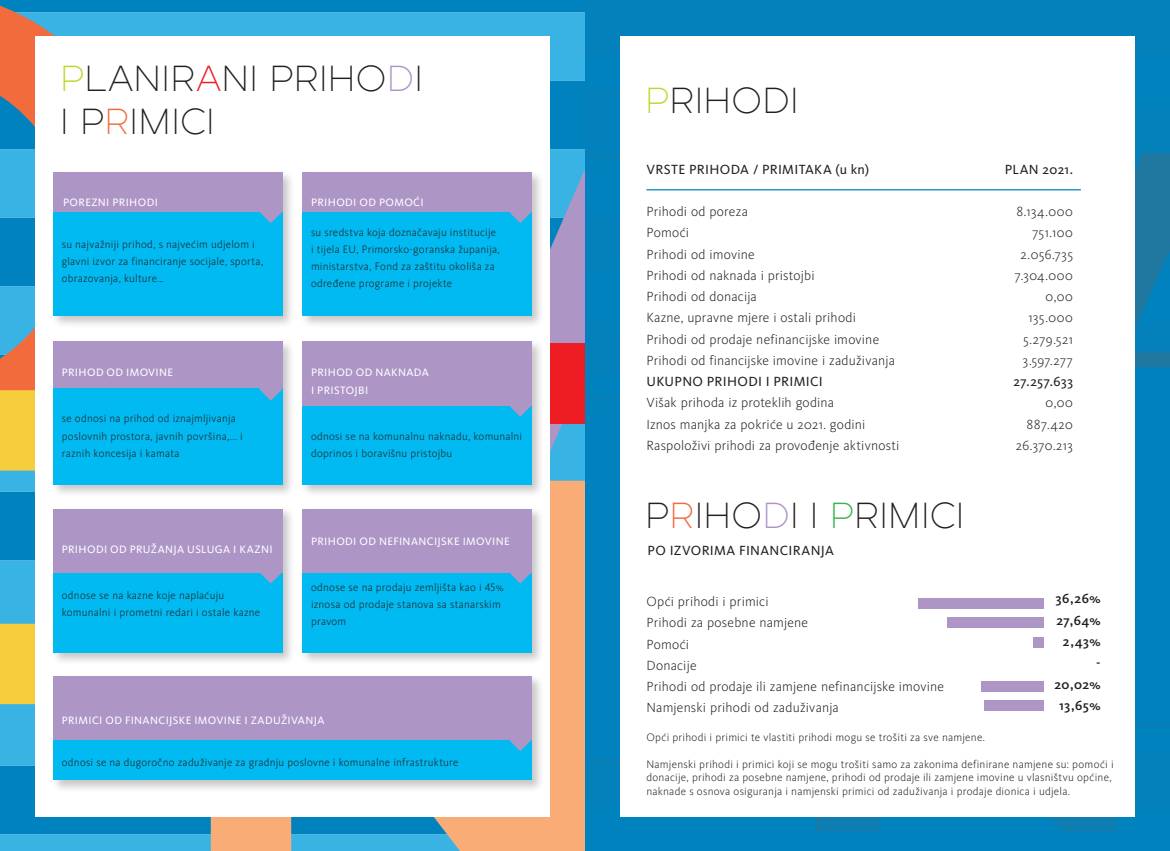
<style>
.page{position:relative;width:1170px;height:851px;background:#fff}
.page>*{position:absolute;margin:0;border:0;box-sizing:border-box;transform-origin:0 0}
.t1{font:35.62px/43.1px "Dual 300";letter-spacing:.015em;color:#231f20}
.t2{font:300 13.75px/21.2px "Kievit Pro";letter-spacing:.015em;color:#231f20}
.t3{font:13.75px "Kievit Pro";letter-spacing:.025em;color:#231f20}
.t4{font:500 13.75px/21.2px "Kievit Pro";letter-spacing:.03em;color:#231f20;text-align:right}
.t5{font:300 11.25px/13.5px "Kievit Pro";letter-spacing:.025em;color:#231f20}
.t6{font:300 11.12px/17.2px "Kievit Pro";letter-spacing:.02em;color:#231f20}
.t7{font:11.12px/17.2px "Kievit Pro";letter-spacing:.035em;color:#fff}
.s1{color:#bed630}
.s2{color:#ee1d23}
.s3{color:#ad95c6}
.s4{color:#f26b3d}
.s5{color:#3ab54a}
</style>
<div class="page">
<svg style="left:151px;top:0;width:434px;height:169px;background:#24a1d6"></svg>
<svg style="left:0;top:0;width:151px;height:390px;background:#5b8fa8"></svg>
<svg style="left:550px;top:169px;width:35px;height:311px;background:#7d9ed0"></svg>
<div style="left:430px;top:343px;width:155px;height:80px;background:#ee1d23"></div>
<svg style="left:211px;top:480px;width:374px;height:370px;background:#cbb095"></svg>
<svg style="left:0;top:390px;width:211px;height:457px;background:#57a9aa"></svg>
<div style="left:585px;top:0;width:584px;height:850px;background:#0480ba"></div>
<div style="left:585px;top:91px;width:35px;height:313px;background:#0281bc"></div>
<svg style="left:1134px;top:153px;width:35px;height:214px;background:#1d7daa"></svg>
<div style="left:1134px;top:367px;width:35px;height:357px;background:#0081bf"></div>
<svg style="left:816px;top:816px;width:298px;height:15px;background:#1688be"></svg>
<div style="left:585px;top:404px;width:35px;height:357px;background:#0181bd"></div>
<div style="left:35px;top:36px;width:514px;height:780px;background:#fff"></div>
<div style="left:620px;top:36px;width:514px;height:780px;background:#fff"></div>
<div style="left:51px;top:170px;width:244px;height:159px;background:#231f20;opacity:.25"></div>
<div style="left:53px;top:172px;width:229px;height:144px;background:#00baf1"></div>
<div style="left:51px;top:339px;width:244px;height:158px;background:#231f20;opacity:.25"></div>
<div style="left:53px;top:341px;width:229px;height:144px;background:#00baf1"></div>
<div style="left:51px;top:506px;width:244px;height:159px;background:#231f20;opacity:.25"></div>
<div style="left:53px;top:509px;width:229px;height:143px;background:#00baf1"></div>
<div style="left:51px;top:674px;width:493px;height:118px;background:#231f20;opacity:.25"></div>
<div style="left:53px;top:676px;width:478px;height:104px;background:#00baf1"></div>
<div style="left:300px;top:170px;width:244px;height:159px;background:#231f20;opacity:.25"></div>
<div style="left:302px;top:172px;width:229px;height:144px;background:#00baf1"></div>
<div style="left:300px;top:339px;width:244px;height:158px;background:#231f20;opacity:.25"></div>
<div style="left:302px;top:341px;width:229px;height:144px;background:#00baf1"></div>
<div style="left:300px;top:506px;width:244px;height:159px;background:#231f20;opacity:.25"></div>
<div style="left:302px;top:509px;width:229px;height:143px;background:#00baf1"></div>
<div style="left:53px;top:172px;width:229px;height:40px;background:#ad95c6"></div>
<div style="left:53px;top:341px;width:229px;height:47px;background:#ad95c6"></div>
<div style="left:53px;top:509px;width:229px;height:63px;background:#ad95c6"></div>
<div style="left:53px;top:676px;width:478px;height:63px;background:#ad95c6"></div>
<div style="left:302px;top:172px;width:229px;height:40px;background:#ad95c6"></div>
<div style="left:302px;top:341px;width:229px;height:64px;background:#ad95c6"></div>
<div style="left:302px;top:509px;width:229px;height:63px;background:#ad95c6"></div>
<svg style="left:259px;top:212px;width:23px;height:11px"></svg>
<svg style="left:259px;top:388px;width:23px;height:13px"></svg>
<svg style="left:259px;top:572px;width:23px;height:11px"></svg>
<svg style="left:508px;top:739px;width:23px;height:12px"></svg>
<svg style="left:509px;top:212px;width:22px;height:11px"></svg>
<svg style="left:508px;top:405px;width:23px;height:12px"></svg>
<svg style="left:508px;top:572px;width:23px;height:11px"></svg>
<div style="left:918px;top:598px;width:125px;height:11px;background:#ad95c6"></div>
<div style="left:947px;top:617px;width:96px;height:10px;background:#ad95c6"></div>
<div style="left:1033px;top:637px;width:10px;height:10px;background:#ad95c6"></div>
<div style="left:981px;top:680px;width:62px;height:11px;background:#ad95c6"></div>
<div style="left:984px;top:700px;width:59px;height:11px;background:#ad95c6"></div>
<hr style="left:646px;top:189px;width:434px;height:1px;background:#0082bf">
<h1 class="t1" style="left:60px;top:57px;width:364px"><span class="s1">P</span>LANIR<span class="s2">A</span>NI PRIHO<span class="s3">D</span>I<br>I P<span class="s4">R</span>IMICI</h1>
<p class="t7" style="left:63px;top:193px;width:96px">POREZNI PRIHODI</p>
<p class="t6" style="left:62px;top:235px;width:203px">su najvažniji prihod, s najvećim udjelom i glavni izvor za financiranje socijale, sporta, obrazovanja, kulture…</p>
<p class="t7" style="left:62px;top:364px;width:113px">PRIHOD OD IMOVINE</p>
<p class="t6" style="left:62px;top:410px;width:183px">se odnosi na prihod od iznajmljivanja poslovnih prostora, javnih površina,... i raznih koncesija i kamata</p>
<p class="t7" style="left:62px;top:540px;width:212px">PRIHODI OD PRUŽANJA USLUGA I KAZNI</p>
<p class="t6" style="left:62px;top:586px;width:200px">odnose se na kazne koje naplaćuju komunalni i prometni redari i ostale kazne</p>
<p class="t7" style="left:311px;top:193px;width:114px">PRIHODI OD POMOĆI</p>
<p class="t6" style="left:311px;top:223px;width:190px">su sredstva koja doznačavaju institucije i tijela EU, Primorsko-goranska županija, ministarstva, Fond za zaštitu okoliša za određene programe i projekte</p>
<p class="t7" style="left:311px;top:364px;width:119px">PRIHOD OD NAKNADA<br>I PRISTOJBI</p>
<p class="t6" style="left:311px;top:427px;width:213px">odnosi se na komunalnu naknadu, komunalni doprinos i boravišnu pristojbu</p>
<p class="t7" style="left:311px;top:532px;width:200px">PRIHODI OD NEFINANCIJSKE IMOVINE</p>
<p class="t6" style="left:311px;top:578px;width:194px">odnose se na prodaju zemljišta kao i 45% iznosa od prodaje stanova sa stanarskim pravom</p>
<p class="t7" style="left:62px;top:711px;width:264px">PRIMICI OD FINANCIJSKE IMOVINE I ZADUŽIVANJA</p>
<p class="t6" style="left:62px;top:753px;width:398px">odnosi se na dugoročno zaduživanje za gradnju poslovne i komunalne infrastrukture</p>
<h1 class="t1" style="left:645px;top:79px;width:155px"><span class="s1">P</span>RIHODI</h1>
<p class="t3" style="left:646px;top:161px;width:224px">VRSTE PRIHODA / PRIMITAKA (u kn)</p>
<p class="t3" style="left:1004px;top:161px;width:70px">PLAN 2021.</p>
<p class="t2" style="left:646px;top:201px;width:103px">Prihodi od poreza</p>
<p class="t2" style="left:1016px;top:201px;width:58px">8.134.000</p>
<p class="t2" style="left:646px;top:222px;width:44px">Pomoći</p>
<p class="t2" style="left:1032px;top:222px;width:42px">751.100</p>
<p class="t2" style="left:646px;top:243px;width:110px">Prihodi od imovine</p>
<p class="t2" style="left:1020px;top:243px;width:54px">2.056.735</p>
<p class="t2" style="left:646px;top:264px;width:170px">Prihodi od naknada i pristojbi</p>
<p class="t2" style="left:1014px;top:264px;width:60px">7.304.000</p>
<p class="t2" style="left:646px;top:286px;width:112px">Prihodi od donacija</p>
<p class="t2" style="left:1045px;top:286px;width:29px">0,00</p>
<p class="t2" style="left:646px;top:307px;width:211px">Kazne, upravne mjere i ostali prihodi</p>
<p class="t2" style="left:1028px;top:307px;width:46px">135.000</p>
<p class="t2" style="left:646px;top:328px;width:234px">Prihodi od prodaje nefinancijske imovine</p>
<p class="t2" style="left:1023px;top:328px;width:51px">5.279.521</p>
<p class="t2" style="left:646px;top:349px;width:250px">Prihodi od financijske imovine i zaduživanja</p>
<p class="t2" style="left:1022px;top:349px;width:52px">3.597.277</p>
<p class="t3" style="left:646px;top:373px;width:178px">UKUPNO PRIHODI I PRIMICI</p>
<p class="t3" style="left:1013px;top:373px;width:61px">27.257.633</p>
<p class="t2" style="left:646px;top:392px;width:189px">Višak prihoda iz proteklih godina</p>
<p class="t2" style="left:1045px;top:392px;width:29px">0,00</p>
<p class="t2" style="left:646px;top:413px;width:220px">Iznos manjka za pokriće u 2021. godini</p>
<p class="t2" style="left:1026px;top:413px;width:48px">887.420</p>
<p class="t2" style="left:646px;top:434px;width:254px">Raspoloživi prihodi za provođenje aktivnosti</p>
<p class="t2" style="left:1015px;top:434px;width:59px">26.370.213</p>
<h1 class="t1" style="left:645px;top:494px;width:320px">P<span class="s4">R</span>IHO<span class="s3">D</span>I I <span class="s5">P</span>RIMICI</h1>
<p class="t3" style="left:647px;top:542px;width:188px">PO IZVORIMA FINANCIRANJA</p>
<p class="t2" style="left:646px;top:590px;width:299px">Opći prihodi i primici<br>Prihodi za posebne namjene<br>Pomoći<br>Donacije<br>Prihodi od prodaje ili zamjene nefinancijske imovine<br>Namjenski prihodi od zaduživanja</p>
<p class="t4" style="left:1054px;top:588px;width:48px">36,26%<br>27,64%<br>2,43%<br>-<br>20,02%<br>13,65%</p>
<p class="t5" style="left:646px;top:729px;width:340px">Opći prihodi i primici te vlastiti prihodi mogu se trošiti za sve namjene.</p>
<p class="t5" style="left:646px;top:756px;width:468px">Namjenski prihodi i primici koji se mogu trošiti samo za zakonima definirane namjene su: pomoći i donacije, prihodi za posebne namjene, prihodi od prodaje ili zamjene imovine u vlasništvu općine, naknade s osnova osiguranja i namjenski primici od zaduživanja i prodaje dionica i udjela.</p>
</div>
